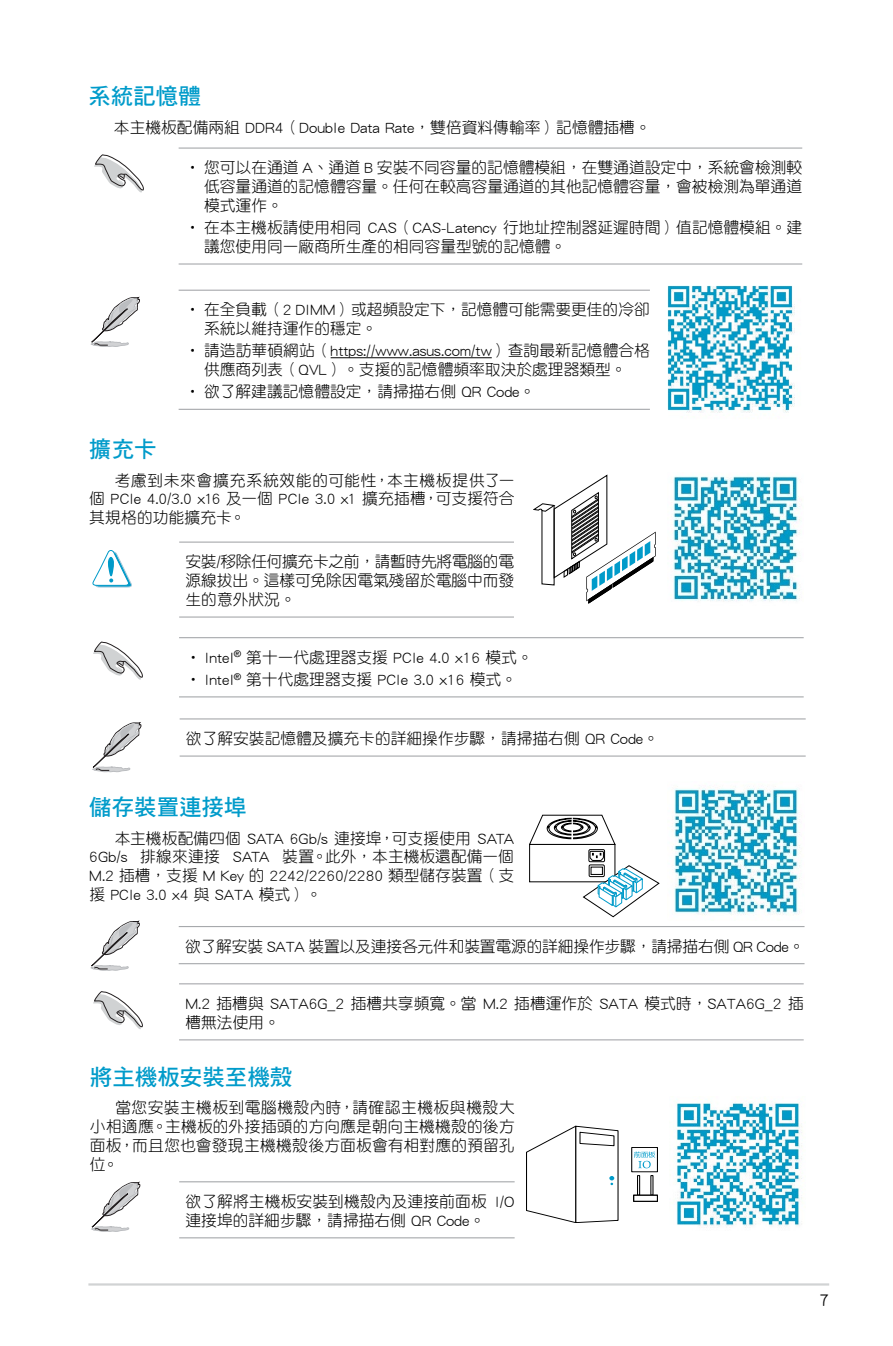
<style>
.page{position:relative;width:893px;height:1346px;background:#fff}
.page>*{position:absolute;margin:0;border:0;box-sizing:border-box;transform-origin:0 0}
.t1{font:22.5px "DF Hei Std W7";color:#009bca}
.t2{font:15.75px/18.9px "DF Yuan Std W3";color:#000;text-align:justify}
.t3{font:15.75px "DF Yuan GB5 Std W5";color:#000}
</style>
<div class="page">
<hr style="left:88px;top:1283px;width:741px;height:2px;background:#d1d3d4">
<svg style="left:92px;top:550px;width:40px;height:37px"></svg>
<hr style="left:180px;top:718px;width:626px;height:1px;background:#a7a9ac">
<hr style="left:180px;top:755px;width:626px;height:1px;background:#a7a9ac">
<hr style="left:179px;top:541px;width:335px;height:2px;background:#a7a9ac">
<hr style="left:179px;top:616px;width:335px;height:1px;background:#a7a9ac">
<svg style="left:533px;top:475px;width:123px;height:128px"></svg>
<svg style="left:92px;top:722px;width:49px;height:50px"></svg>
<svg style="left:529px;top:815px;width:87px;height:30px"></svg>
<div style="left:589px;top:849px;width:16px;height:13px;border:1px solid #000"></div>
<svg style="left:582px;top:851px;width:77px;height:66px"></svg>
<hr style="left:179px;top:926px;width:625px;height:1px;background:#a7a9ac">
<hr style="left:179px;top:963px;width:625px;height:1px;background:#a7a9ac">
<svg style="left:90px;top:920px;width:50px;height:51px"></svg>
<svg style="left:94px;top:154px;width:50px;height:39px"></svg>
<hr style="left:179px;top:147px;width:623px;height:2px;background:#a7a9ac">
<hr style="left:179px;top:263px;width:623px;height:2px;background:#a7a9ac">
<hr style="left:179px;top:290px;width:471px;height:1px;background:#a7a9ac">
<hr style="left:331px;top:357px;width:161px;height:1px;background:#000">
<hr style="left:179px;top:409px;width:471px;height:1px;background:#a7a9ac">
<svg style="left:90px;top:296px;width:50px;height:51px"></svg>
<img style="left:673px;top:476px;width:127px;height:126px">
<img style="left:674px;top:788px;width:127px;height:127px">
<img style="left:667px;top:285px;width:128px;height:128px">
<hr style="left:179px;top:1181px;width:336px;height:1px;background:#a7a9ac">
<hr style="left:179px;top:1237px;width:336px;height:1px;background:#a7a9ac">
<svg style="left:526px;top:1126px;width:93px;height:97px"></svg>
<div style="left:637px;top:1175px;width:3px;height:20px;border:1px solid #000"></div>
<div style="left:631px;top:1147px;width:27px;height:25px;border:1px solid #000"></div>
<svg style="left:634px;top:1151px;width:21px;height:17px"></svg>
<div style="left:633px;top:1195px;width:25px;height:6px;border:1px solid #000"></div>
<svg style="left:91px;top:1181px;width:49px;height:51px"></svg>
<img style="left:675px;top:1102px;width:127px;height:126px">
<svg style="left:93px;top:991px;width:50px;height:38px"></svg>
<hr style="left:179px;top:983px;width:625px;height:1px;background:#a7a9ac">
<hr style="left:179px;top:1039px;width:625px;height:1px;background:#a7a9ac">
<svg style="left:93px;top:641px;width:50px;height:39px"></svg>
<hr style="left:179px;top:637px;width:625px;height:1px;background:#a7a9ac">
<hr style="left:179px;top:696px;width:625px;height:1px;background:#a7a9ac">
<h1 class="t1" style="left:88px;top:84px;width:114px">系統記憶體</h1>
<p class="t2" style="left:114px;top:117px;width:538px">本主機板配備兩組 DDR4（Double Data Rate，雙倍資料傳輸率）記憶體插槽。</p>
<p class="t2" style="left:204px;top:158px;width:600px;text-indent:-19px">• 您可以在通道 A、通道 B 安裝不同容量的記憶體模組，在雙通道設定中，系統會檢測較低容量通道的記憶體容量。任何在較高容量通道的其他記憶體容量，會被檢測為單通道模式運作。</p>
<p class="t2" style="left:204px;top:218px;width:600px;text-indent:-19px">‧ 在本主機板請使用相同 CAS（CAS-Latency 行地址控制器延遲時間）值記憶體模組。建議您使用同一廠商所生產的相同容量型號的記憶體。</p>
<p class="t2" style="left:204px;top:300px;width:447px;text-indent:-19px">• 在全負載（2 DIMM）或超頻設定下，記憶體可能需要更佳的冷卻系統以維持運作的穩定。</p>
<p class="t2" style="left:185px;top:341px;width:467px;text-align:center">• 請造訪華碩網站（https://www.asus.com/tw）查詢最新記憶體合格供應商列表（QVL）。支援的記憶體頻率取決於處理器類型。</p>
<p class="t2" style="left:185px;top:382px;width:352px">• 欲了解建議記憶體設定，請掃描右側 QR Code。</p>
<h1 class="t1" style="left:89px;top:437px;width:69px">擴充卡</h1>
<p class="t2" style="left:89px;top:470px;width:427px;text-indent:26px">考慮到未來會擴充系統效能的可能性，本主機板提供了一個 PCIe 4.0/3.0 x16 及一個 PCIe 3.0 x1 擴充插槽，可支援符合其規格的功能擴充卡。</p>
<p class="t2" style="left:186px;top:552px;width:330px">安裝/移除任何擴充卡之前，請暫時先將電腦的電源線拔出。這樣可免除因電氣殘留於電腦中而發生的意外狀況。</p>
<p class="t2" style="left:185px;top:647px;width:349px">• Intel<sup>®</sup> 第十一代處理器支援 PCIe 4.0 x16 模式。</p>
<p class="t2" style="left:185px;top:669px;width:333px">• Intel<sup>®</sup> 第十代處理器支援 PCIe 3.0 x16 模式。</p>
<p class="t2" style="left:186px;top:728px;width:474px">欲了解安裝記憶體及擴充卡的詳細操作步驟，請掃描右側 QR Code。</p>
<h1 class="t1" style="left:89px;top:795px;width:159px">儲存裝置連接埠</h1>
<p class="t2" style="left:89px;top:828px;width:426px;text-indent:25px">本主機板配備四個 SATA 6Gb/s 連接埠，可支援使用 SATA 6Gb/s 排線來連接 SATA 裝置。此外，本主機板還配備一個M.2 插槽，支援 M Key 的 2242/2260/2280 類型儲存裝置（支援 PCIe 3.0 x4 與 SATA 模式）。</p>
<p class="t2" style="left:185px;top:936px;width:621px">欲了解安裝 SATA 裝置以及連接各元件和裝置電源的詳細操作步驟，請掃描右側 QR Code。</p>
<p class="t2" style="left:185px;top:993px;width:620px">M.2 插槽與 SATA6G_2 插槽共享頻寬。當 M.2 插槽運作於 SATA 模式時，SATA6G_2 插槽無法使用。</p>
<h1 class="t1" style="left:90px;top:1064px;width:204px">將主機板安裝至機殼</h1>
<p class="t2" style="left:90px;top:1097px;width:426px;text-indent:26px">當您安裝主機板到電腦機殼內時，請確認主機板與機殼大小相適應。主機板的外接插頭的方向應是朝向主機機殼的後方面板，而且您也會發現主機機殼後方面板會有相對應的預留孔位。</p>
<p class="t2" style="left:186px;top:1191px;width:331px">欲了解將主機板安裝到機殼內及連接前面板 I/O連接埠的詳細步驟，請掃描右側 QR Code。</p>
<p class="t3" style="left:819px;top:1292px;width:11px">7</p>
</div>
